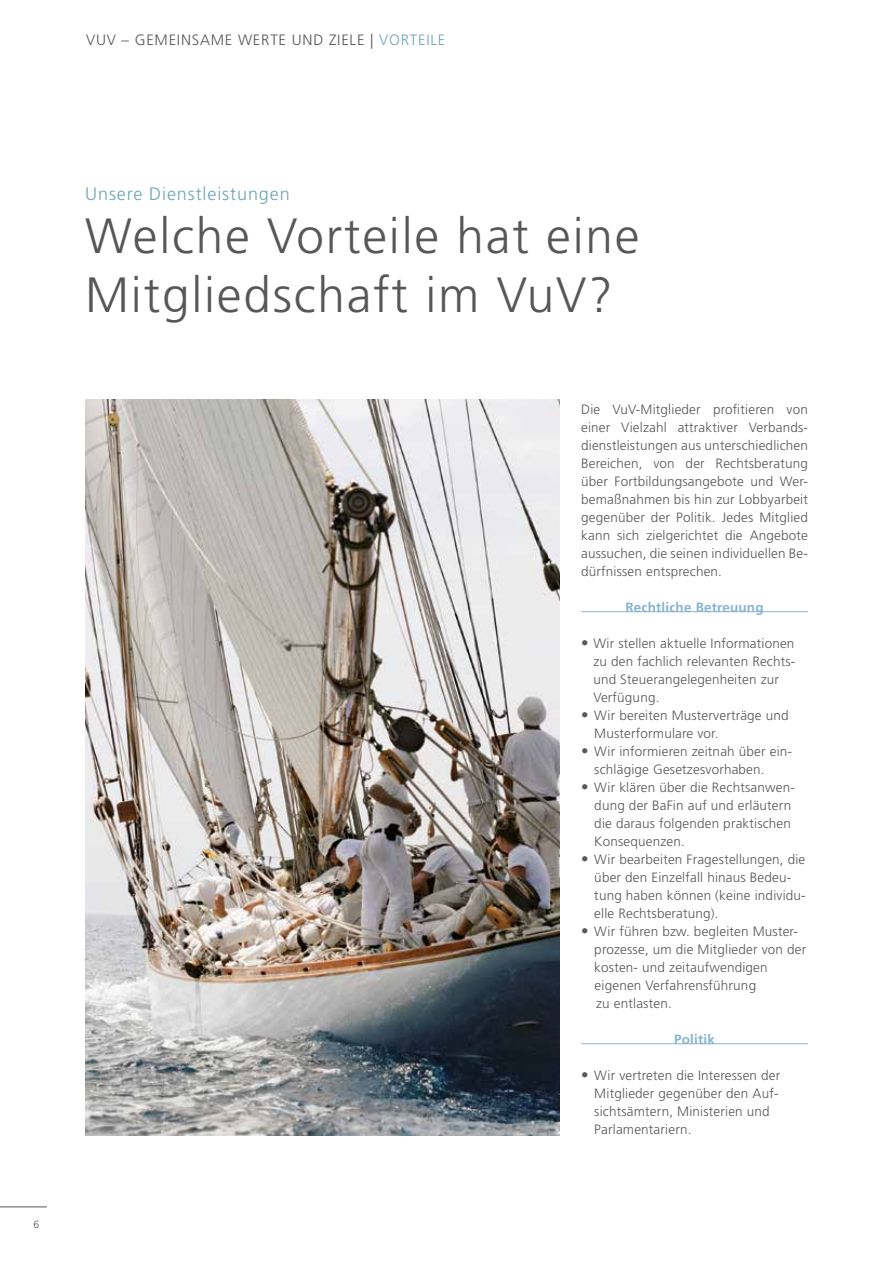
<style>
.page{position:relative;width:893px;height:1263px;background:#fff}
.page>*{position:absolute;margin:0;border:0;box-sizing:border-box;transform-origin:0 0}
.t1{font:300 49.5px/59.4px "Frutiger LT Std";letter-spacing:.035em;color:#575756}
.t2{font:300 18px "Frutiger LT Std";letter-spacing:.05em;color:#6da4ba}
.t3{font:300 15px "Frutiger LT Std";letter-spacing:.05em;color:#575756}
.t4{font:300 13.5px/18px "Frutiger LT Std";letter-spacing:.015em;color:#575756}
.t5{font:700 13.5px "Frutiger LT Std";letter-spacing:.015em;color:#87b4cf}
.t6{font:300 10.5px "Frutiger LT Std";color:#575756}
.s1{color:#6da4ba}
.s2{font-size:15px}
</style>
<div class="page">
<hr style="left:0;top:1206px;width:47px;height:1px;background:#575756">
<hr style="left:581px;top:611px;width:227px;height:1px;background:#87b4cf">
<hr style="left:581px;top:1043px;width:227px;height:1px;background:#87b4cf">
<img style="left:85px;top:400px;width:475px;height:735px">
<p class="t3" style="left:86px;top:32px;width:361px">VUV – GEMEINSAME WERTE UND ZIELE | <span class="s1">VORTEILE</span></p>
<p class="t6" style="left:33px;top:1219px;width:7px">6</p>
<h2 class="t2" style="left:85px;top:183px;width:206px">Unsere Dienstleistungen</h2>
<h1 class="t1" style="left:85px;top:207px;width:556px">Welche Vorteile hat eine<br>Mitgliedschaft im VuV?</h1>
<p class="t4" style="left:581px;top:401px;width:228px;text-align:justify">Die VuV-Mitglieder profitieren von einer Vielzahl attraktiver Verbands&shy;dienstleistungen aus unterschiedlichen Bereichen, von der Rechtsberatung über Fortbildungsangebote und Wer&shy;bemaßnahmen bis hin zur Lobbyarbeit gegenüber der Politik. Jedes Mitglied kann sich zielgerichtet die Angebote aussuchen, die seinen individuellen Be&shy;dürfnissen entsprechen.</p>
<p class="t5" style="left:625px;top:599px;width:140px">Rechtliche Betreuung</p>
<p class="t4" style="left:593px;top:635px;width:204px;text-indent:-12px"><span class="s2">•</span> Wir stellen aktuelle Informationen zu den fachlich relevanten Rechts&shy;und Steuerangelegenheiten zur<br>Verfügung.</p>
<p class="t4" style="left:594px;top:707px;width:196px;text-indent:-13px"><span class="s2">•</span> Wir bereiten Musterverträge und<br>Musterformulare vor.</p>
<p class="t4" style="left:594px;top:743px;width:199px;text-indent:-13px"><span class="s2">•</span> Wir informieren zeitnah über ein&shy;schlägige Gesetzesvorhaben.</p>
<p class="t4" style="left:594px;top:779px;width:202px;text-indent:-13px"><span class="s2">•</span> Wir klären über die Rechtsanwen&shy;dung der BaFin auf und erläutern die daraus folgenden praktischen<br>Konsequenzen.</p>
<p class="t4" style="left:594px;top:851px;width:213px;text-indent:-13px"><span class="s2">•</span> Wir bearbeiten Fragestellungen, die über den Einzelfall hinaus Bedeu&shy;tung haben können (keine individu&shy;elle Rechtsberatung).</p>
<p class="t4" style="left:594px;top:923px;width:214px;text-indent:-13px"><span class="s2">•</span> Wir führen bzw. begleiten Muster&shy;prozesse, um die Mitglieder von der kosten- und zeitaufwendigen eigenen Verfahrensführung<br>zu entlasten.</p>
<p class="t5" style="left:674px;top:1031px;width:42px">Politik</p>
<p class="t4" style="left:594px;top:1067px;width:188px;text-indent:-13px"><span class="s2">•</span> Wir vertreten die Interessen der<br>Mitglieder gegenüber den Auf&shy;sichtsämtern, Ministerien und<br>Parlamentariern.</p>
</div>
